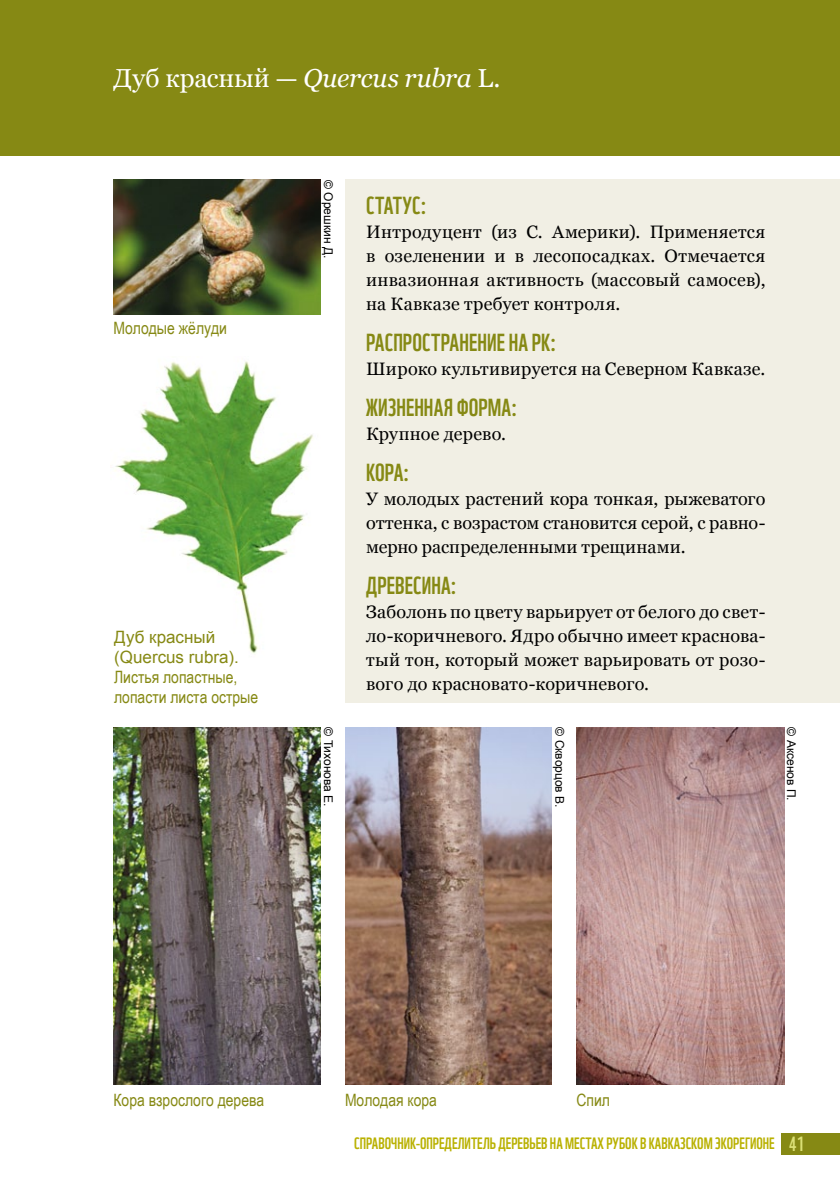
<style>
.page{position:relative;width:840px;height:1191px;background:#fff}
.page>*{position:absolute;margin:0;border:0;box-sizing:border-box;transform-origin:0 0}
.t1{font:26px "Georgia";letter-spacing:-.005em;color:#fff}
.t2{font:24px "WWF";letter-spacing:.005em;color:#868914}
.t3{font:18px/24px "Georgia";letter-spacing:.01em;color:#000;text-align:justify}
.t4{font:17px/20px "Arial Narrow";color:#868914}
.t5{font:17px/20px "Arial";color:#868914}
.t6{font:16px "WWF";color:#b9b100}
.t7{font:12px "Arial";color:#000}
.s1{font-style:italic}
.s2{font-size:20px;color:#dce177}
</style>
<div class="page">
<div style="left:781px;top:1133px;width:58px;height:21px;background:#868914"></div>
<img style="left:115px;top:361px;width:198px;height:293px">
<div style="left:0;top:0;width:839px;height:155px;background:#868914"></div>
<div style="left:345px;top:180px;width:494px;height:523px;background:#f1efe4"></div>
<img style="left:113px;top:727px;width:207px;height:357px">
<img style="left:345px;top:727px;width:206px;height:357px">
<img style="left:576px;top:727px;width:208px;height:357px">
<img style="left:113px;top:180px;width:207px;height:134px">
<h1 class="t1" style="left:113px;top:63px;width:388px">Дуб красный — <span class="s1">Quercus rubra</span> L.</h1>
<p class="t4" style="left:113px;top:317px;width:115px">Молодые жёлуди</p>
<p class="t5" style="left:114px;top:627px;width:126px">Дуб красный (Quercus rubra).</p>
<p class="t4" style="left:114px;top:666px;width:146px">Листья лопастные, лопасти листа острые</p>
<p class="t7" style="left:336px;top:180px;width:79px;rotate:90deg">© Орешкин Д.</p>
<h2 class="t2" style="left:366px;top:186px;width:62px">Статус:</h2>
<p class="t3" style="left:366px;top:220px;width:401px">Интродуцент (из С. Америки). Применяется в озеленении и в лесопосадках. Отмечается инвазионная активность (массовый самосев), на Кавказе требует контроля.</p>
<h2 class="t2" style="left:366px;top:323px;width:191px">Распространение на РК:</h2>
<p class="t3" style="left:366px;top:357px;width:400px">Широко культивируется на Северном Кавказе.</p>
<h2 class="t2" style="left:366px;top:388px;width:153px">Жизненная форма:</h2>
<p class="t3" style="left:366px;top:422px;width:141px">Крупное дерево.</p>
<h2 class="t2" style="left:366px;top:453px;width:45px">кора:</h2>
<p class="t3" style="left:366px;top:487px;width:401px">У молодых растений кора тонкая, рыжеватого оттенка, с возрастом становится серой, с равно&shy;мерно распределенными трещинами.</p>
<h2 class="t2" style="left:366px;top:566px;width:92px">Древесина:</h2>
<p class="t3" style="left:366px;top:600px;width:401px">Заболонь по цвету варьирует от белого до свет&shy;ло-коричневого. Ядро обычно имеет краснова&shy;тый тон, который может варьировать от розо&shy;вого до красновато-коричневого.</p>
<p class="t7" style="left:336px;top:727px;width:81px;rotate:90deg">© Тихонова Е.</p>
<p class="t7" style="left:567px;top:727px;width:82px;rotate:90deg">© Скворцов В.</p>
<p class="t7" style="left:798px;top:727px;width:75px;rotate:90deg">© Аксенов П.</p>
<p class="t4" style="left:113px;top:1089px;width:152px">Кора взрослого дерева</p>
<p class="t4" style="left:345px;top:1089px;width:93px">Молодая кора</p>
<p class="t4" style="left:576px;top:1089px;width:35px">Спил</p>
<p class="t6" style="left:354px;top:1131px;width:451px">Справочник-определитель деревьев на местах рубок в кавказском экорегионе <span class="s2">41</span></p>
</div>
